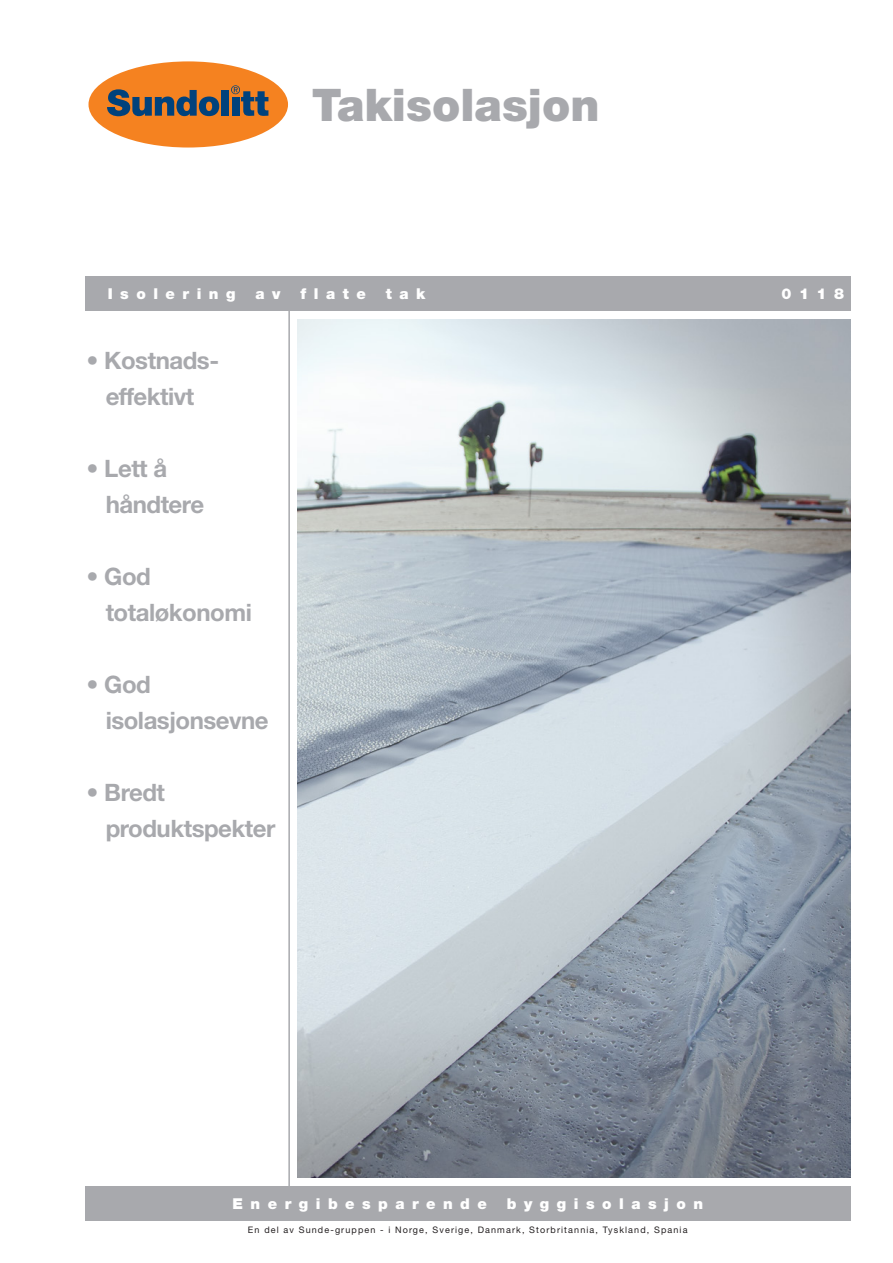
<style>
.page{position:relative;width:893px;height:1263px;background:#fff}
.page>*{position:absolute;margin:0;border:0;box-sizing:border-box;transform-origin:0 0}
.t1{font:900 45px "Helvetica Neue";color:#a8a9ad}
.t2{font:700 24px/36px "Helvetica Neue";letter-spacing:-.02em;color:#a8a9ad}
.t3{font:900 15px "Helvetica Neue";letter-spacing:.5em;color:#fff}
.t4{font:9px "Helvetica Neue";letter-spacing:.125em;color:#231f20}
</style>
<div class="page">
<img style="left:298px;top:320px;width:552px;height:858px">
<div style="left:85px;top:276px;width:765px;height:34px;background:#a8a9ad"></div>
<div style="left:85px;top:1186px;width:765px;height:34px;background:#a8a9ad"></div>
<hr style="left:288px;top:309px;width:2px;height:879px;background:#a8a9ad">
<div style="left:89px;top:61px;width:199px;height:87px;background:#f58220;border-radius:50%"></div>
<svg style="left:107px;top:89px;width:112px;height:27px"></svg>
<div style="left:222px;top:90px;width:7px;height:26px;background:#01427c"></div>
<svg style="left:231px;top:85px;width:37px;height:31px"></svg>
<h1 class="t1" style="left:312px;top:78px;width:289px">Takisolasjon</h1>
<p class="t3" style="left:108px;top:285px;width:129px">Isolering</p>
<p class="t3" style="left:256px;top:285px;width:27px">a v</p>
<p class="t3" style="left:301px;top:285px;width:67px">flate</p>
<p class="t3" style="left:386px;top:285px;width:41px">tak</p>
<p class="t3" style="left:781px;top:285px;width:64px">0118</p>
<p class="t2" style="left:87px;top:342px;width:134px;text-align:center">• Kostnads&shy;effektivt</p>
<p class="t2" style="left:106px;top:450px;width:100px;text-indent:-19px">• Lett å håndtere</p>
<p class="t2" style="left:106px;top:558px;width:148px;text-indent:-19px">• God totaløkonomi</p>
<p class="t2" style="left:106px;top:666px;width:165px;text-indent:-19px">• God isolasjonsevne</p>
<p class="t2" style="left:106px;top:774px;width:171px;text-indent:-19px">• Bredt produktspekter</p>
<p class="t3" style="left:232px;top:1195px;width:256px">Energibesparende</p>
<p class="t3" style="left:507px;top:1195px;width:198px">byggisolasjon</p>
<p class="t4" style="left:248px;top:1225px;width:441px">En del av Sunde-gruppen - i Norge, Sverige, Danmark, Storbritannia, Tyskland, Spania</p>
</div>
